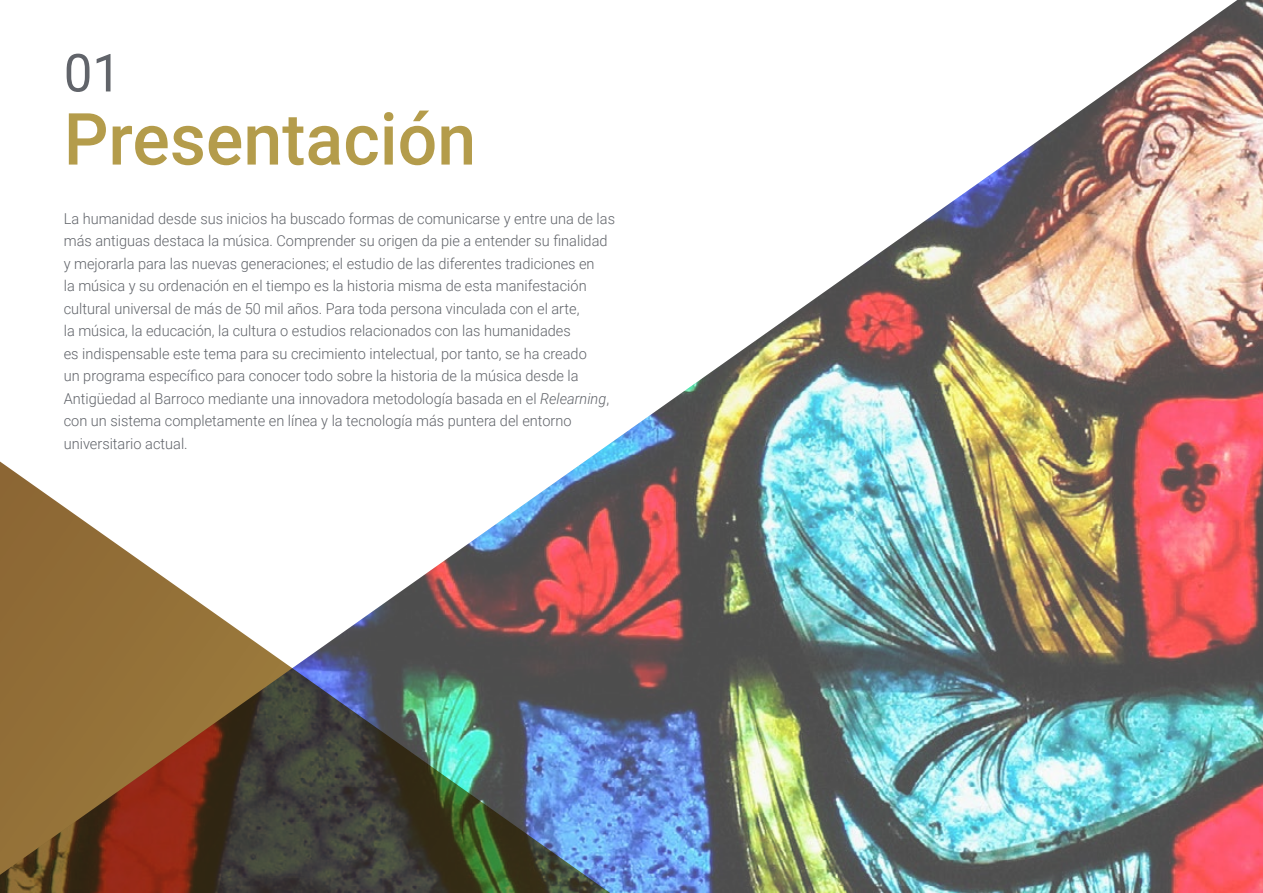
<style>
.page{position:relative;width:1263px;height:893px;background:#fff}
.page>*{position:absolute;margin:0;border:0;box-sizing:border-box;transform-origin:0 0}
.t1{font:500 72px "Roboto";color:#b49c4b}
.t2{font:52.5px "Roboto";color:#61646a}
.t3{font:300 15px/22.5px "Roboto";color:#61646a}
.s1{font-style:italic}
</style>
<div class="page">
<img style="left:606px;top:0;width:657px;height:893px">
<svg style="left:0;top:446px;width:640px;height:447px"></svg>
<h2 class="t2" style="left:64px;top:36px;width:59px">01</h2>
<h1 class="t1" style="left:64px;top:89px;width:414px">Presentación</h1>
<p class="t3" style="left:64px;top:207px;width:553px">La humanidad desde sus inicios ha buscado formas de comunicarse y entre una de las más antiguas destaca la música. Comprender su origen da pie a entender su finalidad y mejorarla para las nuevas generaciones; el estudio de las diferentes tradiciones en<br>la música y su ordenación en el tiempo es la historia misma de esta manifestación cultural universal de más de 50 mil años. Para toda persona vinculada con el arte,<br>la música, la educación, la cultura o estudios relacionados con las humanidades<br>es indispensable este tema para su crecimiento intelectual, por tanto, se ha creado<br>un programa específico para conocer todo sobre la historia de la música desde la Antigüedad al Barroco mediante una innovadora metodología basada en el <span class="s1">Relearning</span>, con un sistema completamente en línea y la tecnología más puntera del entorno universitario actual.</p>
</div>
